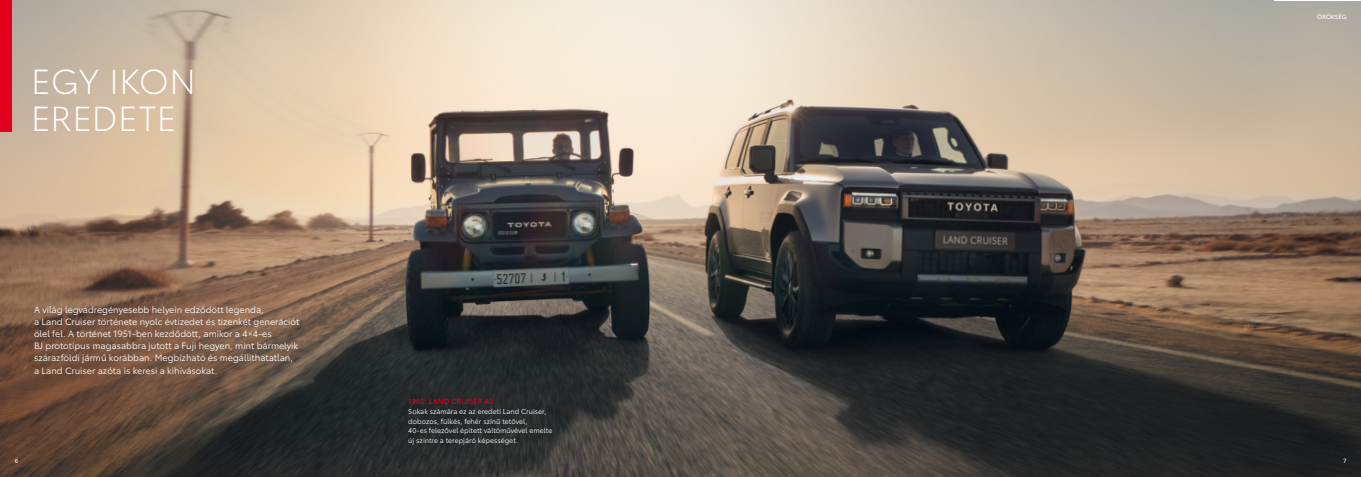
<style>
.page{position:relative;width:1361px;height:477px;background:#fff}
.page>*{position:absolute;margin:0;border:0;box-sizing:border-box;transform-origin:0 0}
.t1{font:300 34.2px/37.3px "Toyota Type";letter-spacing:.01em;color:#fff}
.t2{font:9px/12px "Toyota Type";color:#fff}
.t3{font:7.5px "Toyota Type";color:#e3001f}
.t4{font:7px/9.6px "Toyota Type";color:#fff}
.t5{font:6px "Toyota Type";color:#fff}
</style>
<div class="page">
<img style="left:0;top:0;width:1361px;height:476px">
<div style="left:0;top:0;width:11px;height:131px;background:#e3001f"></div>
<h1 class="t1" style="left:31px;top:61px;width:166px">EGY IKON<br>EREDETE</h1>
<p class="t2" style="left:34px;top:303px;width:267px">A világ legvadregényesebb helyein edződött legenda,<br>a Land Cruiser története nyolc évtizedet és tizenkét generációt ölel fel. A történet 1951-ben kezdődött, amikor a 4×4-es<br>BJ prototípus magasabbra jutott a Fuji hegyen, mint bármelyik szárazföldi jármű korábban. Megbízható és megállíthatatlan, a Land Cruiser azóta is keresi a kihívásokat.</p>
<p class="t3" style="left:408px;top:395px;width:86px">1960: LAND CRUISER 40</p>
<p class="t4" style="left:408px;top:406px;width:146px">Sokak számára ez az eredeti Land Cruiser, dobozos, fülkés, fehér színű tetővel,<br>40‑es felezővel épített váltóművével emelte új szintre a terepjáró képességet.</p>
<p class="t5" style="left:1317px;top:12px;width:31px">ÖRÖKSÉG</p>
<p class="t5" style="left:15px;top:455px;width:5px">6</p>
<p class="t5" style="left:1343px;top:455px;width:5px">7</p>
</div>
